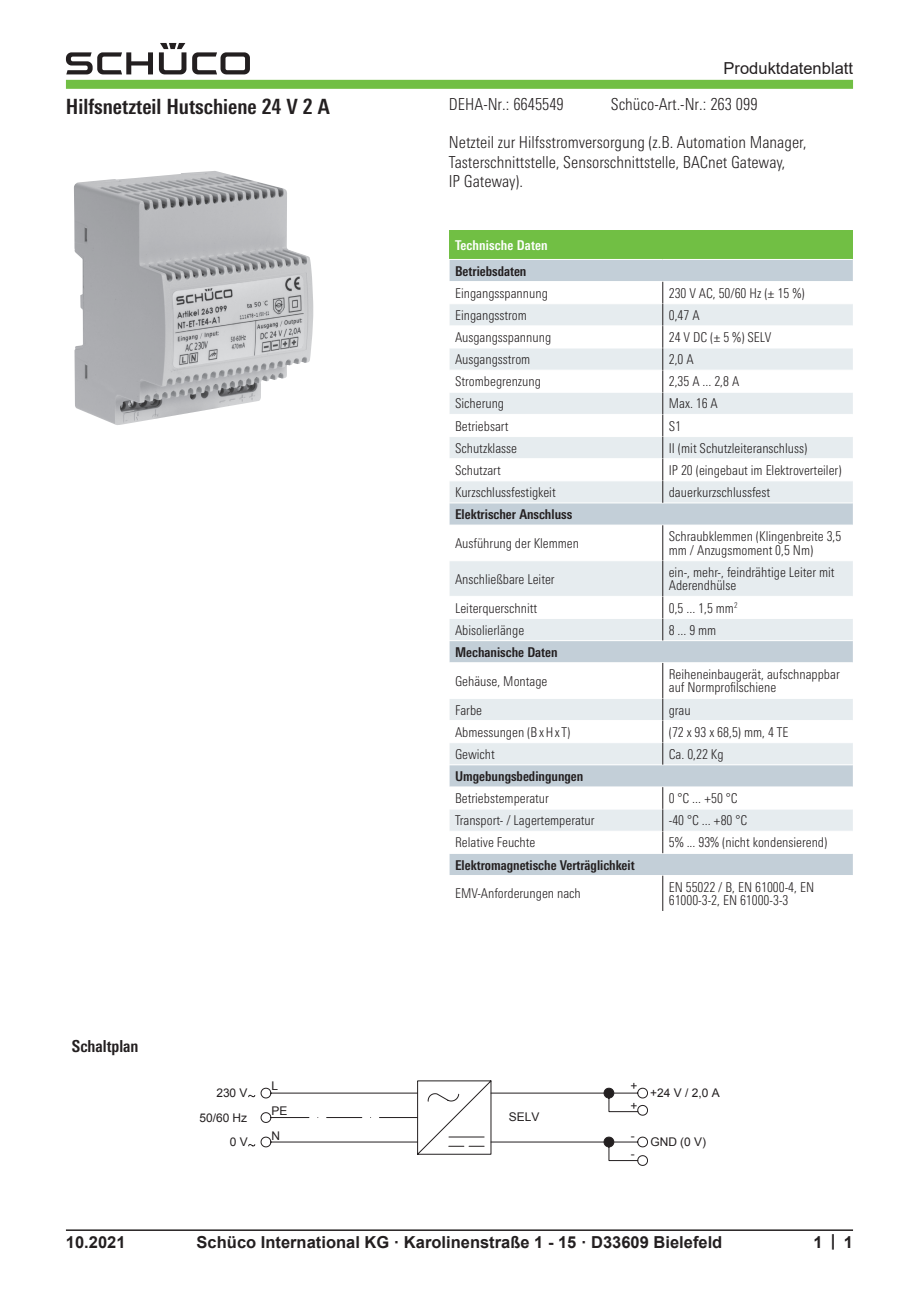
<style>
.page{position:relative;width:919px;height:1289px;background:#fff}
.page>*{position:absolute;margin:0;border:0;box-sizing:border-box;transform-origin:0 0}
.t1{font:21px "Univers For Schueco 620 Cd Bd";color:#231f20}
.t2{font:16.5px/19.5px "Univers For Schueco 320 Cd Lt";color:#231f20}
.t3{font:700 16.5px "Arial";color:#231f20}
.t4{font:16.5px "Arial";color:#231f20}
.t5{font:16.5px "Univers For Schueco 620 Cd Bd";color:#231f20}
.t6{font:13.5px/13.5px "Univers For Schueco 320 Cd Lt";color:#231f20}
.t7{font:13.5px "Univers For Schueco 620 Cd Bd";color:#231f20}
.t8{font:13.5px "Univers For Schueco 620 Cd Bd";letter-spacing:.01em;color:#fff}
.t9{font:12px/24.9px "Arial";color:#231f20}
</style>
<div class="page">
<svg style="left:192px;top:52px;width:58px;height:22px"></svg>
<svg style="left:159px;top:43px;width:27px;height:31px"></svg>
<svg style="left:66px;top:52px;width:87px;height:22px"></svg>
<div style="left:66px;top:80px;width:787px;height:9px;background:#71bf44"></div>
<hr style="left:66px;top:1229px;width:787px;height:1px;background:#231f20">
<img style="left:74px;top:171px;width:239px;height:254px">
<svg style="left:248px;top:1080px;width:400px;height:85px"></svg>
<div style="left:449px;top:230px;width:403px;height:29px;background:#71bf44"></div>
<div style="left:450px;top:260px;width:402px;height:21px;background:#c3cfd8"></div>
<svg style="left:450px;top:282px;width:402px;height:628px"></svg>
<svg style="left:450px;top:304px;width:402px;height:527px"></svg>
<svg style="left:450px;top:349px;width:402px;height:371px;fill:#e6ecef"></svg>
<hr style="left:449px;top:303px;width:213px;height:1px;background:#fff">
<hr style="left:662px;top:303px;width:190px;height:1px;background:#fff">
<hr style="left:449px;top:325px;width:213px;height:1px;background:#fff">
<hr style="left:662px;top:325px;width:190px;height:1px;background:#fff">
<hr style="left:449px;top:348px;width:213px;height:1px;background:#fff">
<hr style="left:662px;top:348px;width:190px;height:1px;background:#fff">
<hr style="left:449px;top:370px;width:213px;height:1px;background:#fff">
<hr style="left:662px;top:370px;width:190px;height:1px;background:#fff">
<hr style="left:449px;top:392px;width:213px;height:1px;background:#fff">
<hr style="left:662px;top:392px;width:190px;height:1px;background:#fff">
<hr style="left:449px;top:414px;width:213px;height:1px;background:#fff">
<hr style="left:662px;top:414px;width:190px;height:1px;background:#fff">
<hr style="left:449px;top:436px;width:213px;height:1px;background:#fff">
<hr style="left:662px;top:436px;width:190px;height:1px;background:#fff">
<hr style="left:449px;top:458px;width:213px;height:1px;background:#fff">
<hr style="left:662px;top:458px;width:190px;height:1px;background:#fff">
<hr style="left:449px;top:480px;width:213px;height:1px;background:#fff">
<hr style="left:662px;top:480px;width:190px;height:1px;background:#fff">
<hr style="left:449px;top:502px;width:213px;height:1px;background:#fff">
<svg style="left:449px;top:260px;width:1px;height:265px"></svg>
<hr style="left:662px;top:502px;width:190px;height:1px;background:#fff">
<hr style="left:449px;top:525px;width:213px;height:1px;background:#fff">
<hr style="left:662px;top:525px;width:190px;height:1px;background:#fff">
<hr style="left:449px;top:560px;width:213px;height:1px;background:#fff">
<hr style="left:662px;top:560px;width:190px;height:1px;background:#fff">
<hr style="left:449px;top:596px;width:213px;height:1px;background:#fff">
<hr style="left:662px;top:596px;width:190px;height:1px;background:#fff">
<hr style="left:449px;top:618px;width:213px;height:1px;background:#fff">
<hr style="left:662px;top:618px;width:190px;height:1px;background:#fff">
<hr style="left:449px;top:640px;width:213px;height:1px;background:#fff">
<svg style="left:449px;top:619px;width:1px;height:43px"></svg>
<hr style="left:662px;top:640px;width:190px;height:1px;background:#fff">
<hr style="left:449px;top:662px;width:213px;height:1px;background:#fff">
<hr style="left:662px;top:662px;width:190px;height:1px;background:#fff">
<hr style="left:449px;top:698px;width:213px;height:1px;background:#fff">
<hr style="left:662px;top:698px;width:190px;height:1px;background:#fff">
<hr style="left:449px;top:720px;width:213px;height:1px;background:#fff">
<hr style="left:662px;top:720px;width:190px;height:1px;background:#fff">
<hr style="left:449px;top:742px;width:213px;height:1px;background:#fff">
<hr style="left:662px;top:742px;width:190px;height:1px;background:#fff">
<hr style="left:449px;top:764px;width:213px;height:1px;background:#fff">
<hr style="left:662px;top:764px;width:190px;height:1px;background:#fff">
<hr style="left:449px;top:786px;width:213px;height:1px;background:#fff">
<hr style="left:662px;top:786px;width:190px;height:1px;background:#fff">
<hr style="left:449px;top:808px;width:213px;height:1px;background:#fff">
<hr style="left:662px;top:808px;width:190px;height:1px;background:#fff">
<hr style="left:449px;top:831px;width:213px;height:1px;background:#fff">
<hr style="left:662px;top:831px;width:190px;height:1px;background:#fff">
<hr style="left:449px;top:853px;width:213px;height:1px;background:#fff">
<svg style="left:449px;top:699px;width:1px;height:176px"></svg>
<hr style="left:662px;top:853px;width:190px;height:1px;background:#fff">
<hr style="left:449px;top:875px;width:213px;height:1px;background:#fff">
<hr style="left:662px;top:875px;width:190px;height:1px;background:#fff">
<svg style="left:662px;top:282px;width:1px;height:221px"></svg>
<hr style="left:662px;top:525px;width:1px;height:35px;background:#231f20">
<hr style="left:662px;top:561px;width:1px;height:35px;background:#231f20">
<svg style="left:662px;top:596px;width:1px;height:44px"></svg>
<hr style="left:662px;top:663px;width:1px;height:35px;background:#231f20">
<svg style="left:662px;top:698px;width:1px;height:66px"></svg>
<svg style="left:662px;top:787px;width:1px;height:66px"></svg>
<hr style="left:662px;top:875px;width:1px;height:36px;background:#231f20">
<p class="t4" style="left:723px;top:57px;width:131px">Produktdatenblatt</p>
<h1 class="t1" style="left:66px;top:94px;width:265px">Hilfsnetzteil Hutschiene 24 V 2 A</h1>
<p class="t2" style="left:449px;top:95px;width:116px">DEHA-Nr.: 6645549</p>
<p class="t2" style="left:611px;top:95px;width:148px">Schüco-Art.-Nr.: 263 099</p>
<p class="t2" style="left:449px;top:133px;width:359px">Netzteil zur Hilfsstromversorgung (z.B. Automation Manager,<br>Tasterschnittstelle, Sensorschnittstelle, BACnet Gateway,<br>IP Gateway).</p>
<p class="t8" style="left:455px;top:237px;width:94px">Technische Daten</p>
<p class="t7" style="left:455px;top:263px;width:73px">Betriebsdaten</p>
<p class="t6" style="left:455px;top:286px;width:94px">Eingangsspannung</p>
<p class="t6" style="left:668px;top:286px;width:137px">230 V AC, 50/60 Hz (± 15 %)</p>
<p class="t6" style="left:455px;top:309px;width:73px">Eingangsstrom</p>
<p class="t6" style="left:668px;top:309px;width:32px">0,47 A</p>
<p class="t6" style="left:455px;top:331px;width:98px">Ausgangsspannung</p>
<p class="t6" style="left:668px;top:331px;width:104px">24 V DC (± 5 %) SELV</p>
<p class="t6" style="left:455px;top:353px;width:77px">Ausgangsstrom</p>
<p class="t6" style="left:668px;top:353px;width:26px">2,0 A</p>
<p class="t6" style="left:455px;top:375px;width:87px">Strombegrenzung</p>
<p class="t6" style="left:668px;top:375px;width:72px">2,35 A ... 2,8 A</p>
<p class="t6" style="left:455px;top:397px;width:51px">Sicherung</p>
<p class="t6" style="left:668px;top:397px;width:51px">Max. 16 A</p>
<p class="t6" style="left:455px;top:419px;width:55px">Betriebsart</p>
<p class="t6" style="left:668px;top:419px;width:14px">S1</p>
<p class="t6" style="left:455px;top:441px;width:64px">Schutzklasse</p>
<p class="t6" style="left:668px;top:441px;width:140px">II (mit Schutzleiteranschluss)</p>
<p class="t6" style="left:455px;top:463px;width:47px">Schutzart</p>
<p class="t6" style="left:668px;top:463px;width:174px">IP 20 (eingebaut im Elektroverteiler)</p>
<p class="t6" style="left:455px;top:486px;width:102px">Kurzschlussfestigkeit</p>
<p class="t6" style="left:668px;top:486px;width:103px">dauerkurzschlussfest</p>
<p class="t7" style="left:455px;top:506px;width:119px">Elektrischer Anschluss</p>
<p class="t6" style="left:455px;top:537px;width:126px">Ausführung der Klemmen</p>
<p class="t6" style="left:668px;top:530px;width:174px">Schraubklemmen (Klingenbreite 3,5 mm / Anzugsmoment 0,5 Nm)</p>
<p class="t6" style="left:455px;top:572px;width:101px">Anschließbare Leiter</p>
<p class="t6" style="left:668px;top:565px;width:167px">ein-, mehr-, feindrähtige Leiter mit<br>Aderendhülse</p>
<p class="t6" style="left:455px;top:601px;width:84px">Leiterquerschnitt</p>
<p class="t6" style="left:668px;top:601px;width:70px">0,5 ... 1,5 mm<sup>2</sup></p>
<p class="t6" style="left:455px;top:623px;width:71px">Abisolierlänge</p>
<p class="t6" style="left:668px;top:623px;width:49px">8 ... 9 mm</p>
<p class="t7" style="left:455px;top:644px;width:104px">Mechanische Daten</p>
<p class="t6" style="left:455px;top:674px;width:94px">Gehäuse, Montage</p>
<p class="t6" style="left:668px;top:667px;width:172px">Reiheneinbaugerät, aufschnappbar auf Normprofilschiene</p>
<p class="t6" style="left:455px;top:703px;width:28px">Farbe</p>
<p class="t6" style="left:668px;top:703px;width:23px">grau</p>
<p class="t6" style="left:455px;top:725px;width:117px">Abmessungen (BxHx T)</p>
<p class="t6" style="left:668px;top:725px;width:121px">(72 x 93 x 68,5) mm, 4 TE</p>
<p class="t6" style="left:455px;top:747px;width:41px">Gewicht</p>
<p class="t6" style="left:668px;top:747px;width:56px">Ca. 0,22 Kg</p>
<p class="t7" style="left:455px;top:768px;width:130px">Umgebungsbedingungen</p>
<p class="t6" style="left:455px;top:792px;width:95px">Betriebstemperatur</p>
<p class="t6" style="left:668px;top:792px;width:70px">0 °C ... +50 °C</p>
<p class="t6" style="left:455px;top:814px;width:141px">Transport- / Lagertemperatur</p>
<p class="t6" style="left:668px;top:814px;width:80px">-40 °C ... +80 °C</p>
<p class="t6" style="left:455px;top:836px;width:82px">Relative Feuchte</p>
<p class="t6" style="left:668px;top:836px;width:160px">5% ... 93% (nicht kondensierend)</p>
<p class="t7" style="left:455px;top:856px;width:181px">Elektromagnetische Verträglichkeit</p>
<p class="t6" style="left:455px;top:887px;width:127px">EMV-Anforderungen nach</p>
<p class="t6" style="left:668px;top:880px;width:147px">EN 55022 / B, EN 61000-4, EN<br>61000-3-2, EN 61000-3-3</p>
<p class="t5" style="left:72px;top:1036px;width:68px">Schaltplan</p>
<p class="t9" style="left:216px;top:1080px;width:33px">230 V</p>
<p class="t9" style="left:199px;top:1105px;width:49px">50/60 Hz</p>
<p class="t9" style="left:230px;top:1129px;width:19px">0 V</p>
<p class="t9" style="left:271px;top:1073px;width:17px">L<br>PE<br>N</p>
<p class="t9" style="left:508px;top:1104px;width:32px">SELV</p>
<p class="t9" style="left:630px;top:1073px;width:8px">+</p>
<p class="t9" style="left:630px;top:1093px;width:8px">+</p>
<p class="t9" style="left:630px;top:1123px;width:5px">-</p>
<p class="t9" style="left:650px;top:1080px;width:71px">+24 V / 2,0 A</p>
<p class="t9" style="left:650px;top:1129px;width:57px">GND (0 V)</p>
<p class="t9" style="left:630px;top:1141px;width:5px">-</p>
<p class="t3" style="left:66px;top:1230px;width:61px">10.2021</p>
<p class="t3" style="left:197px;top:1230px;width:527px">Schüco International KG · Karolinenstraße 1 - 15 · D33609 Bielefeld</p>
<p class="t3" style="left:813px;top:1230px;width:41px">1|1</p>
</div>
